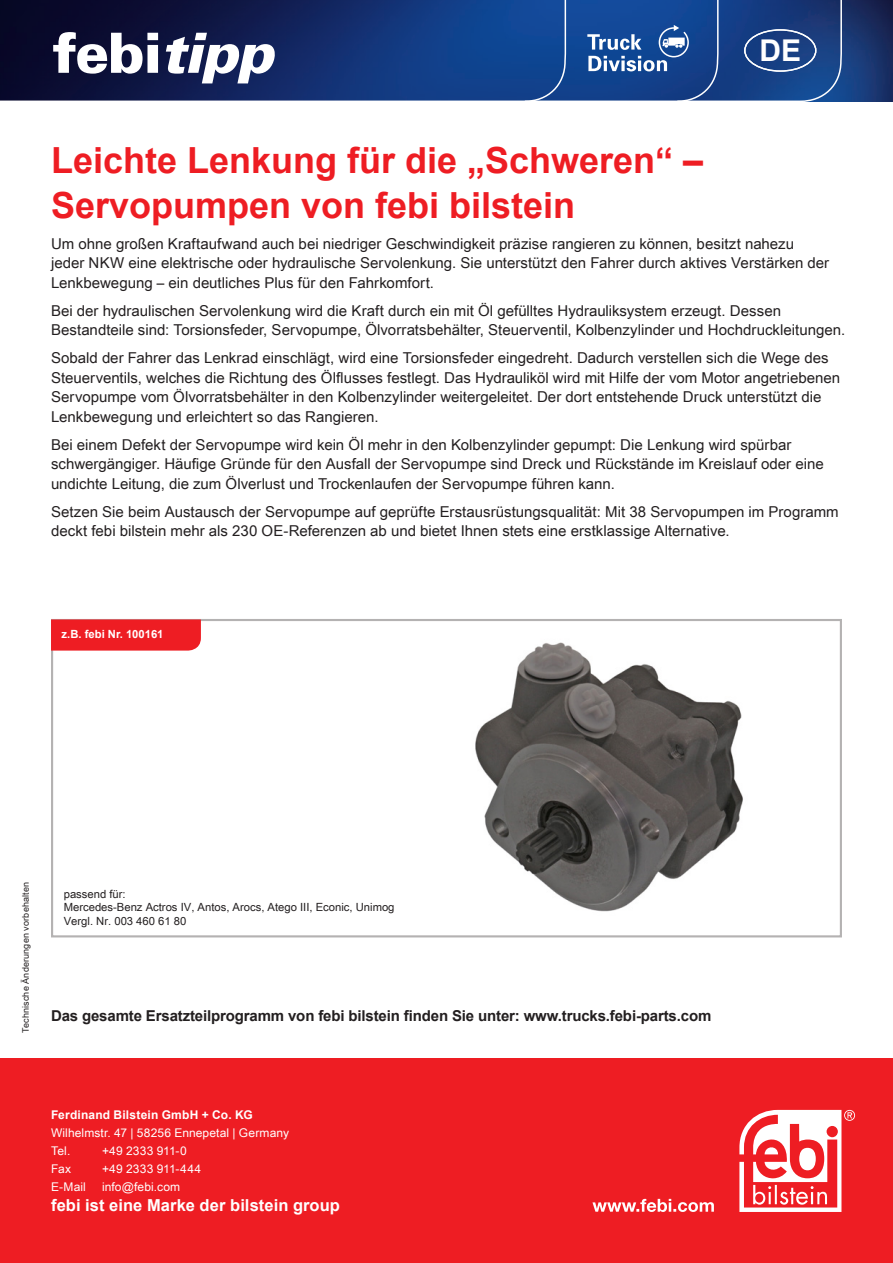
<style>
.page{position:relative;width:893px;height:1263px;background:#fff}
.page>*{position:absolute;margin:0;border:0;box-sizing:border-box;transform-origin:0 0}
.t1{font:700 36px/45px "Arial";color:#ee1d23}
.t2{font:700 30px "Arial";color:#fff}
.t3{font:700 16.5px "Arial";letter-spacing:.005em;color:#fff}
.t4{font:15px/19.5px "Arial Unicode MS";color:#231f20}
.t5{font:700 15px "Arial";letter-spacing:-.01em;color:#231f20}
.t6{font:12px/18px "Arial Unicode MS";letter-spacing:.01em;color:#fff}
.t7{font:700 12px "Arial";letter-spacing:.015em;color:#fff}
.t8{font:11.25px/13.5px "Arial Unicode MS";color:#231f20}
.t9{font:700 11.25px "Arial";color:#fff}
.t10{font:9px "Arial Unicode MS";letter-spacing:.02em;color:#231f20}
</style>
<div class="page">
<img style="left:843px;top:0;width:50px;height:102px">
<svg style="left:0;top:0;width:843px;height:102px;background:#163471"></svg>
<div style="left:0;top:1059px;width:893px;height:204px;background:#ee1d23"></div>
<svg style="left:739px;top:1110px;width:116px;height:102px"></svg>
<svg style="left:592px;top:1199px;width:122px;height:13px"></svg>
<div style="left:744px;top:29px;width:72px;height:43px;border:1px solid #fff;border-radius:50%"></div>
<svg style="left:53px;top:32px;width:222px;height:51px"></svg>
<svg style="left:587px;top:0;width:132px;height:102px;background:#2a579b"></svg>
<div style="left:51px;top:619px;width:791px;height:318px;border:2px solid #b4b2b2"></div>
<svg style="left:51px;top:619px;width:150px;height:32px;background:#ed2329"></svg>
<img style="left:475px;top:642px;width:268px;height:270px">
<h1 class="t1" style="left:51px;top:139px;width:654px">Leichte Lenkung für die „Schweren“ –<br>Servopumpen von febi bilstein</h1>
<h2 class="t2" style="left:759px;top:31px;width:43px">DE</h2>
<p class="t4" style="left:51px;top:233px;width:780px">Um ohne großen Kraftaufwand auch bei niedriger Geschwindigkeit präzise rangieren zu können, besitzt nahezu jeder NKW eine elektrische oder hydraulische Servolenkung. Sie unterstützt den Fahrer durch aktives Verstärken der<br>Lenkbewegung – ein deutliches Plus für den Fahrkomfort.</p>
<p class="t4" style="left:51px;top:300px;width:796px">Bei der hydraulischen Servolenkung wird die Kraft durch ein mit Öl gefülltes Hydrauliksystem erzeugt. Dessen<br>Bestandteile sind: Torsionsfeder, Servopumpe, Ölvorratsbehälter, Steuerventil, Kolbenzylinder und Hochdruckleitungen.</p>
<p class="t4" style="left:51px;top:348px;width:791px">Sobald der Fahrer das Lenkrad einschlägt, wird eine Torsionsfeder eingedreht. Dadurch verstellen sich die Wege des Steuerventils, welches die Richtung des Ölflusses festlegt. Das Hydrauliköl wird mit Hilfe der vom Motor angetriebenen Servopumpe vom Ölvorratsbehälter in den Kolbenzylinder weitergeleitet. Der dort entstehende Druck unterstützt die Lenkbewegung und erleichtert so das Rangieren.</p>
<p class="t4" style="left:51px;top:435px;width:774px">Bei einem Defekt der Servopumpe wird kein Öl mehr in den Kolbenzylinder gepumpt: Die Lenkung wird spürbar schwergängiger. Häufige Gründe für den Ausfall der Servopumpe sind Dreck und Rückstände im Kreislauf oder eine undichte Leitung, die zum Ölverlust und Trockenlaufen der Servopumpe führen kann.</p>
<p class="t4" style="left:51px;top:502px;width:789px">Setzen Sie beim Austausch der Servopumpe auf geprüfte Erstausrüstungsqualität: Mit 38 Servopumpen im Programm deckt febi bilstein mehr als 230 OE-Referenzen ab und bietet Ihnen stets eine erstklassige Alternative.</p>
<p class="t9" style="left:62px;top:627px;width:103px">z.B. febi Nr. 100161</p>
<p class="t10" style="left:19px;top:1033px;width:153px;rotate:-90deg">Technische Änderungen vorbehalten</p>
<p class="t8" style="left:64px;top:887px;width:332px">passend für:<br>Mercedes-Benz Actros IV, Antos, Arocs, Atego III, Econic, Unimog<br>Vergl. Nr. 003 460 61 80</p>
<p class="t5" style="left:51px;top:1006px;width:662px">Das gesamte Ersatzteilprogramm von febi bilstein finden Sie unter: www.trucks.febi-parts.com</p>
<p class="t7" style="left:51px;top:1106px;width:203px">Ferdinand Bilstein GmbH + Co. KG</p>
<p class="t6" style="left:51px;top:1123px;width:240px">Wilhelmstr. 47 | 58256 Ennepetal | Germany<br>Tel.</p>
<p class="t6" style="left:102px;top:1141px;width:86px">+49 2333 911-0</p>
<p class="t6" style="left:51px;top:1159px;width:22px">Fax</p>
<p class="t6" style="left:102px;top:1159px;width:101px">+49 2333 911-444</p>
<p class="t6" style="left:51px;top:1177px;width:36px">E-Mail</p>
<p class="t6" style="left:102px;top:1177px;width:80px">info@febi.com</p>
<p class="t3" style="left:51px;top:1194px;width:290px">febi ist eine Marke der bilstein group</p>
</div>
